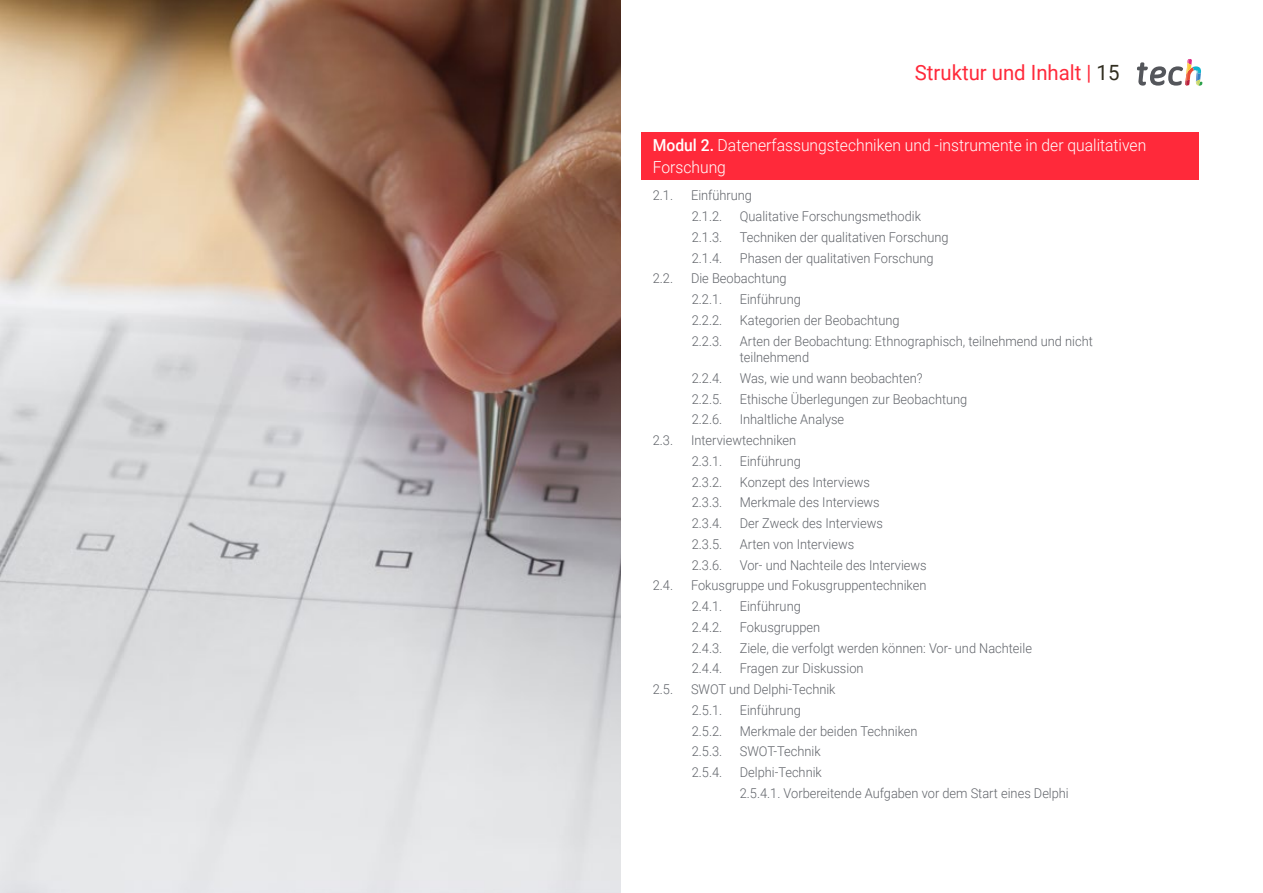
<style>
.page{position:relative;width:1263px;height:893px;background:#fff}
.page>*{position:absolute;margin:0;border:0;box-sizing:border-box;transform-origin:0 0}
.t1{font:21px "Roboto";color:#ff293a}
.t2{font:300 16.5px/22.5px "Roboto";color:#fff;scale:.95 1}
.t3{font:300 13.5px/20.7px "Roboto";color:#61646a;scale:.95 1}
.s1{color:#312e20}
.s2{font-weight:500}
</style>
<div class="page">
<svg style="left:1137px;top:59px;width:65px;height:27px"></svg>
<div style="left:642px;top:132px;width:557px;height:47px;background:#ff293a"></div>
<img style="left:0;top:0;width:621px;height:893px">
<h1 class="t1" style="left:915px;top:57px;width:206px">Struktur und Inhalt | <span class="s1">15</span></h1>
<p class="t2" style="left:653px;top:133px;width:521px"><span class="s2">Modul 2.</span> Datenerfassungstechniken und -instrumente in der qualitativen<br>Forschung</p>
<p class="t3" style="left:653px;top:185px;width:23px">2.1.</p>
<p class="t3" style="left:691px;top:185px;width:66px">Einführung<br>2.1.2.</p>
<p class="t3" style="left:740px;top:205px;width:192px">Qualitative Forschungsmethodik</p>
<p class="t3" style="left:692px;top:226px;width:34px">2.1.3.</p>
<p class="t3" style="left:740px;top:226px;width:221px">Techniken der qualitativen Forschung</p>
<p class="t3" style="left:692px;top:247px;width:34px">2.1.4.</p>
<p class="t3" style="left:740px;top:247px;width:206px">Phasen der qualitativen Forschung</p>
<p class="t3" style="left:653px;top:268px;width:23px">2.2.</p>
<p class="t3" style="left:691px;top:268px;width:102px">Die Beobachtung<br>2.2.1.</p>
<p class="t3" style="left:740px;top:288px;width:66px">Einführung</p>
<p class="t3" style="left:692px;top:309px;width:34px">2.2.2.</p>
<p class="t3" style="left:740px;top:309px;width:170px">Kategorien der Beobachtung</p>
<p class="t3" style="left:692px;top:330px;width:34px">2.2.3.</p>
<p class="t3" style="left:740px;top:332px;width:373px;line-height:16.5px">Arten der Beobachtung: Ethnographisch, teilnehmend und nicht teilnehmend</p>
<p class="t3" style="left:692px;top:367px;width:34px">2.2.4.</p>
<p class="t3" style="left:740px;top:367px;width:194px">Was, wie und wann beobachten?</p>
<p class="t3" style="left:692px;top:388px;width:34px">2.2.5.</p>
<p class="t3" style="left:740px;top:388px;width:241px">Ethische Überlegungen zur Beobachtung</p>
<p class="t3" style="left:692px;top:409px;width:34px">2.2.6.</p>
<p class="t3" style="left:740px;top:409px;width:112px">Inhaltliche Analyse</p>
<p class="t3" style="left:653px;top:429px;width:23px">2.3.</p>
<p class="t3" style="left:691px;top:429px;width:112px">Interviewtechniken<br>2.3.1.</p>
<p class="t3" style="left:740px;top:450px;width:66px">Einführung</p>
<p class="t3" style="left:692px;top:471px;width:34px">2.3.2.</p>
<p class="t3" style="left:740px;top:471px;width:138px">Konzept des Interviews</p>
<p class="t3" style="left:692px;top:492px;width:34px">2.3.3.</p>
<p class="t3" style="left:740px;top:492px;width:149px">Merkmale des Interviews</p>
<p class="t3" style="left:692px;top:512px;width:34px">2.3.4.</p>
<p class="t3" style="left:740px;top:512px;width:152px">Der Zweck des Interviews</p>
<p class="t3" style="left:692px;top:533px;width:34px">2.3.5.</p>
<p class="t3" style="left:740px;top:533px;width:122px">Arten von Interviews</p>
<p class="t3" style="left:692px;top:554px;width:34px">2.3.6.</p>
<p class="t3" style="left:740px;top:554px;width:198px">Vor- und Nachteile des Interviews</p>
<p class="t3" style="left:653px;top:575px;width:23px">2.4.</p>
<p class="t3" style="left:691px;top:575px;width:249px">Fokusgruppe und Fokusgruppentechniken<br>2.4.1.</p>
<p class="t3" style="left:740px;top:595px;width:66px">Einführung</p>
<p class="t3" style="left:692px;top:616px;width:34px">2.4.2.</p>
<p class="t3" style="left:740px;top:616px;width:86px">Fokusgruppen</p>
<p class="t3" style="left:692px;top:637px;width:34px">2.4.3.</p>
<p class="t3" style="left:740px;top:637px;width:309px">Ziele, die verfolgt werden können: Vor- und Nachteile</p>
<p class="t3" style="left:692px;top:658px;width:34px">2.4.4.</p>
<p class="t3" style="left:740px;top:658px;width:132px">Fragen zur Diskussion</p>
<p class="t3" style="left:653px;top:678px;width:23px">2.5.</p>
<p class="t3" style="left:691px;top:678px;width:154px">SWOT und Delphi-Technik<br>2.5.1.</p>
<p class="t3" style="left:740px;top:699px;width:66px">Einführung</p>
<p class="t3" style="left:692px;top:720px;width:34px">2.5.2.</p>
<p class="t3" style="left:740px;top:720px;width:189px">Merkmale der beiden Techniken</p>
<p class="t3" style="left:692px;top:741px;width:34px">2.5.3.</p>
<p class="t3" style="left:740px;top:741px;width:87px">SWOT-Technik</p>
<p class="t3" style="left:692px;top:761px;width:34px">2.5.4.</p>
<p class="t3" style="left:740px;top:761px;width:348px">Delphi-Technik<br>2.5.4.1. Vorbereitende Aufgaben vor dem Start eines Delphi</p>
</div>
